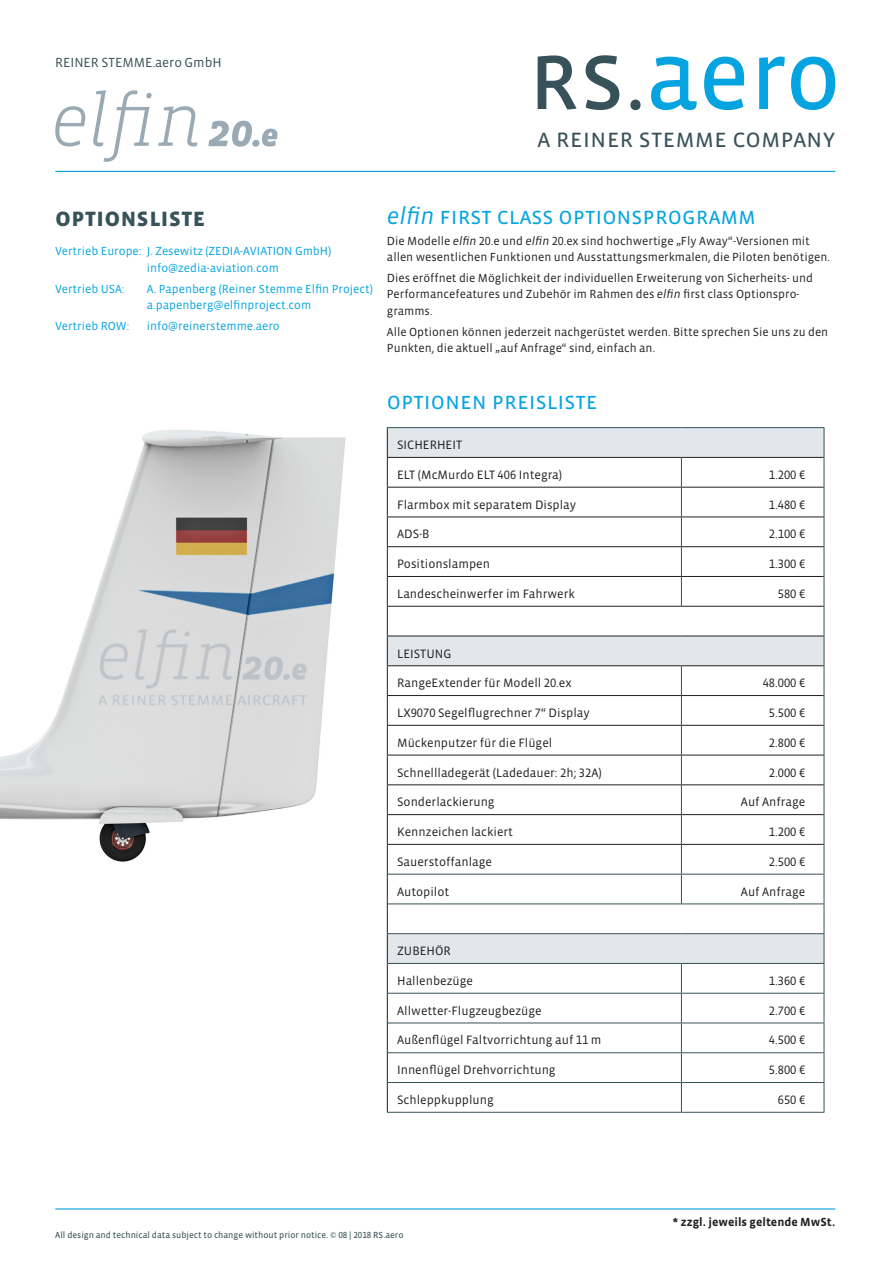
<style>
.page{position:relative;width:893px;height:1263px;background:#fff}
.page>*{position:absolute;margin:0;border:0;box-sizing:border-box;transform-origin:0 0}
.Kopfzeile{font:26.25px "Vista Sans OT";color:#385259}
.Kopfzeile-2{font:700 26.25px "Vista Sans OT";color:#385259}
.Head_2{font:24px "Vista Sans OT";color:#05a4e0}
.Aufzählung_grau{font:13.5px "Vista Sans OT";letter-spacing:-.005em;color:#385259}
.text{font:12.45px "Vista Sans OT";color:#231f20}
.text-2{font:12px/16.5px "Vista Sans OT";color:#231f20}
.text-3{font:12px/16.5px "Vista Sans OT";color:#05a4e0}
.text-4{font:700 12px "Vista Sans OT";color:#231f20}
.t1{font:9px "Vista Sans OT";color:#385259}
.s1{font-style:italic}
</style>
<div class="page">
<svg style="left:651px;top:57px;width:184px;height:53px"></svg>
<svg style="left:538px;top:55px;width:102px;height:55px"></svg>
<hr style="left:55px;top:171px;width:780px;height:1px;background:#05a4e0">
<hr style="left:55px;top:1208px;width:780px;height:1px;background:#05a4e0">
<svg style="left:388px;top:428px;width:436px;height:29px;background:#dfe5e8"></svg>
<svg style="left:388px;top:458px;width:436px;height:654px"></svg>
<div style="left:387px;top:934px;width:437px;height:29px;background:#e1e7ea"></div>
<hr style="left:387px;top:427px;width:294px;height:1px;background:#385259">
<hr style="left:681px;top:427px;width:143px;height:1px;background:#385259">
<svg style="left:824px;top:428px;width:1px;height:29px"></svg>
<hr style="left:824px;top:457px;width:1px;height:30px;background:#385259">
<hr style="left:824px;top:487px;width:1px;height:30px;background:#385259">
<hr style="left:824px;top:517px;width:1px;height:30px;background:#385259">
<svg style="left:824px;top:547px;width:1px;height:29px"></svg>
<hr style="left:824px;top:576px;width:1px;height:30px;background:#385259">
<hr style="left:824px;top:606px;width:1px;height:30px;background:#385259">
<hr style="left:824px;top:636px;width:1px;height:30px;background:#385259">
<svg style="left:824px;top:666px;width:1px;height:29px"></svg>
<hr style="left:824px;top:695px;width:1px;height:30px;background:#385259">
<hr style="left:824px;top:725px;width:1px;height:30px;background:#385259">
<hr style="left:824px;top:755px;width:1px;height:30px;background:#385259">
<hr style="left:824px;top:785px;width:1px;height:30px;background:#385259">
<svg style="left:824px;top:815px;width:1px;height:29px"></svg>
<hr style="left:824px;top:844px;width:1px;height:30px;background:#385259">
<svg style="left:824px;top:874px;width:1px;height:238px"></svg>
<hr style="left:387px;top:1112px;width:294px;height:1px;background:#385259">
<hr style="left:681px;top:1112px;width:143px;height:1px;background:#385259">
<svg style="left:387px;top:428px;width:1px;height:446px"></svg>
<hr style="left:387px;top:874px;width:1px;height:30px;background:#231f20">
<hr style="left:387px;top:904px;width:1px;height:30px;background:#231f20">
<svg style="left:387px;top:934px;width:1px;height:29px"></svg>
<hr style="left:387px;top:963px;width:1px;height:30px;background:#231f20">
<hr style="left:387px;top:993px;width:1px;height:30px;background:#231f20">
<hr style="left:387px;top:1023px;width:1px;height:30px;background:#231f20">
<svg style="left:387px;top:1053px;width:1px;height:29px"></svg>
<hr style="left:387px;top:1082px;width:1px;height:30px;background:#231f20">
<svg style="left:681px;top:458px;width:1px;height:148px"></svg>
<svg style="left:681px;top:666px;width:1px;height:237px"></svg>
<svg style="left:681px;top:964px;width:1px;height:148px"></svg>
<hr style="left:387px;top:457px;width:294px;height:1px;background:#231f20">
<hr style="left:681px;top:457px;width:143px;height:1px;background:#231f20">
<hr style="left:387px;top:487px;width:294px;height:1px;background:#231f20">
<hr style="left:681px;top:487px;width:143px;height:1px;background:#231f20">
<hr style="left:387px;top:516px;width:294px;height:1px;background:#231f20">
<hr style="left:681px;top:516px;width:143px;height:1px;background:#231f20">
<hr style="left:387px;top:546px;width:294px;height:1px;background:#231f20">
<hr style="left:681px;top:546px;width:143px;height:1px;background:#231f20">
<hr style="left:387px;top:576px;width:294px;height:1px;background:#231f20">
<hr style="left:681px;top:576px;width:143px;height:1px;background:#231f20">
<hr style="left:387px;top:606px;width:294px;height:1px;background:#231f20">
<hr style="left:681px;top:606px;width:143px;height:1px;background:#231f20">
<hr style="left:387px;top:636px;width:294px;height:1px;background:#231f20">
<hr style="left:681px;top:636px;width:143px;height:1px;background:#231f20">
<hr style="left:387px;top:665px;width:294px;height:1px;background:#231f20">
<hr style="left:681px;top:665px;width:143px;height:1px;background:#231f20">
<hr style="left:387px;top:695px;width:294px;height:1px;background:#231f20">
<hr style="left:681px;top:695px;width:143px;height:1px;background:#231f20">
<hr style="left:387px;top:725px;width:294px;height:1px;background:#231f20">
<hr style="left:681px;top:725px;width:143px;height:1px;background:#231f20">
<hr style="left:387px;top:755px;width:294px;height:1px;background:#231f20">
<hr style="left:681px;top:755px;width:143px;height:1px;background:#231f20">
<hr style="left:387px;top:784px;width:294px;height:1px;background:#231f20">
<hr style="left:681px;top:784px;width:143px;height:1px;background:#231f20">
<hr style="left:387px;top:814px;width:294px;height:1px;background:#231f20">
<hr style="left:681px;top:814px;width:143px;height:1px;background:#231f20">
<hr style="left:387px;top:844px;width:294px;height:1px;background:#231f20">
<hr style="left:681px;top:844px;width:143px;height:1px;background:#231f20">
<hr style="left:388px;top:874px;width:293px;height:1px;background:#385259">
<hr style="left:681px;top:874px;width:143px;height:1px;background:#385259">
<hr style="left:388px;top:903px;width:293px;height:1px;background:#385259">
<hr style="left:681px;top:903px;width:143px;height:1px;background:#385259">
<hr style="left:388px;top:933px;width:293px;height:1px;background:#385259">
<hr style="left:681px;top:933px;width:143px;height:1px;background:#385259">
<hr style="left:388px;top:963px;width:293px;height:1px;background:#385259">
<hr style="left:681px;top:963px;width:143px;height:1px;background:#385259">
<hr style="left:388px;top:993px;width:293px;height:1px;background:#385259">
<hr style="left:681px;top:993px;width:143px;height:1px;background:#385259">
<hr style="left:388px;top:1022px;width:293px;height:1px;background:#385259">
<hr style="left:681px;top:1022px;width:143px;height:1px;background:#385259">
<hr style="left:388px;top:1052px;width:293px;height:1px;background:#385259">
<hr style="left:681px;top:1052px;width:143px;height:1px;background:#385259">
<hr style="left:388px;top:1082px;width:293px;height:1px;background:#385259">
<hr style="left:681px;top:1082px;width:143px;height:1px;background:#385259">
<svg style="left:55px;top:90px;width:142px;height:72px"></svg>
<svg style="left:208px;top:121px;width:69px;height:26px"></svg>
<img style="left:0;top:430px;width:346px;height:432px">
<p class="Aufzählung_grau" style="left:55px;top:55px;width:168px">REINER STEMME.aero GmbH</p>
<p class="Kopfzeile" style="left:538px;top:125px;width:299px">a reiner stemme company</p>
<p class="Kopfzeile-2" style="left:55px;top:203px;width:152px">optionsliste</p>
<p class="text-3" style="left:147px;top:243px;width:186px;text-indent:-92px">Vertrieb Europe: J. Zesewitz (ZEDIA-AVIATION GmbH) info@zedia-aviation.com</p>
<p class="text-3" style="left:55px;top:280px;width:71px">Vertrieb USA:</p>
<p class="text-3" style="left:147px;top:280px;width:228px">A. Papenberg (Reiner Stemme Elfin Project) a.papenberg@elfinproject.com</p>
<p class="text-3" style="left:55px;top:318px;width:76px">Vertrieb ROW:</p>
<p class="text-3" style="left:147px;top:318px;width:135px">info@reinerstemme.aero</p>
<p class="Head_2" style="left:387px;top:203px;width:370px"><span class="s1">elfin</span> first class Optionsprogramm</p>
<p class="text-2" style="left:387px;top:233px;width:445px">Die Modelle <span class="s1">elfin</span> 20.e und <span class="s1">elfin</span> 20.ex sind hochwertige „Fly Away“-Versionen mit allen wesentlichen Funktionen und Ausstattungsmerkmalen, die Piloten benötigen.</p>
<p class="text-2" style="left:387px;top:270px;width:428px">Dies eröffnet die Möglichkeit der individuellen Erweiterung von Sicherheits- und<br>Performancefeatures und Zubehör im Rahmen des <span class="s1">elfin</span> first class Optionspro&shy;gramms.</p>
<p class="text-2" style="left:387px;top:324px;width:443px">Alle Optionen können jederzeit nachgerüstet werden. Bitte sprechen Sie uns zu den<br>Punkten, die aktuell „auf Anfrage“ sind, einfach an.</p>
<p class="Head_2" style="left:387px;top:388px;width:212px">optionen preisliste</p>
<p class="text" style="left:397px;top:439px;width:66px">SICHERHEIT</p>
<p class="text" style="left:397px;top:468px;width:167px">ELT (McMurdo ELT 406 Integra)</p>
<p class="text" style="left:769px;top:468px;width:38px">1.200 €</p>
<p class="text" style="left:397px;top:498px;width:180px">Flarmbox mit separatem Display</p>
<p class="text" style="left:769px;top:498px;width:38px">1.480 €</p>
<p class="text" style="left:397px;top:528px;width:34px">ADS-B</p>
<p class="text" style="left:769px;top:528px;width:38px">2.100 €</p>
<p class="text" style="left:397px;top:558px;width:94px">Positionslampen</p>
<p class="text" style="left:769px;top:558px;width:38px">1.300 €</p>
<p class="text" style="left:397px;top:587px;width:179px">Landescheinwerfer im Fahrwerk</p>
<p class="text" style="left:778px;top:587px;width:29px">580 €</p>
<p class="text" style="left:397px;top:647px;width:56px">LEISTUNG</p>
<p class="text" style="left:397px;top:677px;width:176px">RangeExtender für Modell 20.ex</p>
<p class="text" style="left:763px;top:677px;width:44px">48.000 €</p>
<p class="text" style="left:397px;top:706px;width:194px">LX9070 Segelflugrechner 7“ Display</p>
<p class="text" style="left:769px;top:706px;width:38px">5.500 €</p>
<p class="text" style="left:397px;top:736px;width:157px">Mückenputzer für die Flügel</p>
<p class="text" style="left:769px;top:736px;width:38px">2.800 €</p>
<p class="text" style="left:397px;top:766px;width:206px">Schnellladegerät (Ladedauer: 2h; 32A)</p>
<p class="text" style="left:769px;top:766px;width:38px">2.000 €</p>
<p class="text" style="left:397px;top:796px;width:99px">Sonderlackierung</p>
<p class="text" style="left:741px;top:796px;width:66px">Auf Anfrage</p>
<p class="text" style="left:397px;top:825px;width:117px">Kennzeichen lackiert</p>
<p class="text" style="left:769px;top:825px;width:38px">1.200 €</p>
<p class="text" style="left:397px;top:855px;width:96px">Sauerstoffanlage</p>
<p class="text" style="left:769px;top:855px;width:38px">2.500 €</p>
<p class="text" style="left:397px;top:885px;width:54px">Autopilot</p>
<p class="text" style="left:741px;top:885px;width:66px">Auf Anfrage</p>
<p class="text" style="left:397px;top:944px;width:55px">ZUBEHÖR</p>
<p class="text" style="left:397px;top:974px;width:77px">Hallenbezüge</p>
<p class="text" style="left:769px;top:974px;width:38px">1.360 €</p>
<p class="text" style="left:397px;top:1004px;width:146px">Allwetter-Flugzeugbezüge</p>
<p class="text" style="left:769px;top:1004px;width:38px">2.700 €</p>
<p class="text" style="left:397px;top:1034px;width:206px">Außenflügel Faltvorrichtung auf 11 m</p>
<p class="text" style="left:769px;top:1034px;width:38px">4.500 €</p>
<p class="text" style="left:397px;top:1064px;width:160px">Innenflügel Drehvorrichtung</p>
<p class="text" style="left:769px;top:1064px;width:38px">5.800 €</p>
<p class="text" style="left:397px;top:1093px;width:98px">Schleppkupplung</p>
<p class="text" style="left:778px;top:1093px;width:29px">650 €</p>
<p class="text-4" style="left:673px;top:1216px;width:164px">* zzgl. jeweils geltende MwSt.</p>
<p class="t1" style="left:55px;top:1231px;width:350px">All design and technical data subject to change without prior notice. © 08 | 2018 RS.aero</p>
</div>
